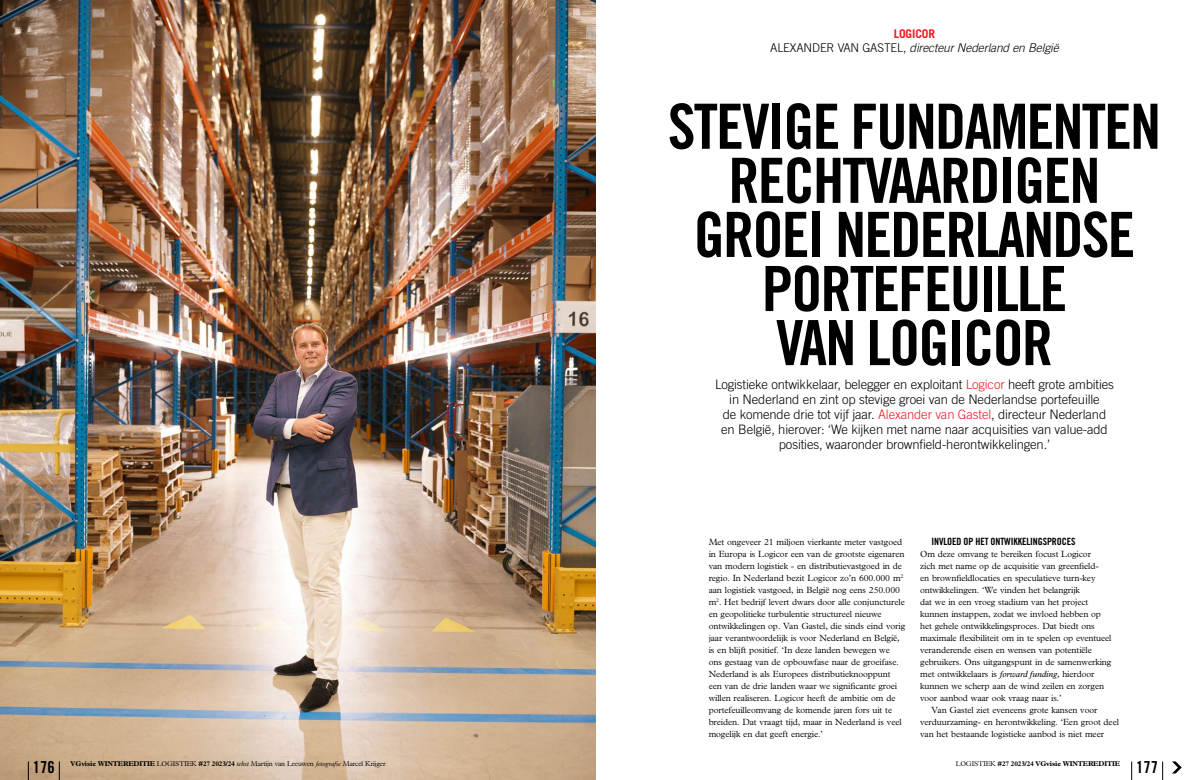
<style>
.page{position:relative;width:1191px;height:780px;background:#fff}
.page>*{position:absolute;margin:0;border:0;box-sizing:border-box;transform-origin:0 0}
.t1{font:62.4px/54.1px "Trade Gothic Bold Cond Twenty";letter-spacing:-.03em;color:#000;text-align:center}
.t2{font:16.5px "Trade Gothic Bold Cond Twenty";color:#000}
.t3{font:300 13px/15px "Trade Gothic";letter-spacing:-.01em;color:#000;text-align:center}
.t4{font:italic 300 12px/14px "Trade Gothic";letter-spacing:-.01em;color:#000;text-align:center}
.t5{font:10px "Trade Gothic Bold Cond Twenty";letter-spacing:-.01em;color:#000}
.t6{font:300 9px/12px "M Plantin";letter-spacing:-.01em;color:#000}
.t7{font:300 7px "M Plantin";letter-spacing:-.02em;color:#000}
.t8{font:700 7px "M Plantin";letter-spacing:-.02em;color:#000}
.s1{font-weight:700;font-style:normal;color:#ed1d24}
.s2{font-style:normal}
.s3{color:#ed1d24}
.s4{font-weight:400;font-style:italic}
.s5{font-weight:700}
.s6{font-style:italic}
.s7{font-weight:300}
</style>
<div class="page">
<img style="left:0;top:0;width:595px;height:780px">
<svg style="left:1172px;top:761px;width:9px;height:12px"></svg>
<svg style="left:28px;top:761px;width:1px;height:19px"></svg>
<svg style="left:59px;top:761px;width:1px;height:19px"></svg>
<svg style="left:1162px;top:761px;width:1px;height:19px"></svg>
<svg style="left:1131px;top:761px;width:1px;height:19px"></svg>
<h3 class="t4" style="left:770px;top:26px;width:290px"><span class="s1">LOGICOR<br></span><span class="s2">ALEXANDER VAN GASTEL,</span> directeur Nederland en België</h3>
<h1 class="t1" style="left:668px;top:99px;width:495px">STEVIGE FUNDAMENTEN<br>RECHTVAARDIGEN<br>GROEI NEDERLANDSE<br>PORTEFEUILLE<br>VAN LOGICOR</h1>
<p class="t3" style="left:715px;top:376px;width:400px">Logistieke ontwikkelaar, belegger en exploitant <span class="s3">Logicor</span> heeft grote ambities in Nederland en zint op stevige groei van de Nederlandse portefeuille<br>de komende drie tot vijf jaar. <span class="s3">Alexander van Gastel</span>, directeur Nederland en België, hierover: ‘We kijken met name naar acquisities van value-add posities, waaronder brownfield-herontwikkelingen.’</p>
<h2 class="t2" style="left:33px;top:757px;width:23px">176</h2>
<p class="t6" style="left:708px;top:536px;width:198px">Met ongeveer 21 miljoen vierkante meter vastgoed in Europa is Logicor een van de grootste eigenaren van modern logistiek - en distributievastgoed in de regio. In Nederland bezit Logicor zo’n 600.000 m<sup>2 </sup>aan logistiek vastgoed, in België nog eens 250.000 m<sup>2</sup>. Het bedrijf levert dwars door alle conjuncturele en geopolitieke turbulentie structureel nieuwe ontwikkelingen op. Van Gastel, die sinds eind vorig jaar verantwoordelijk is voor Nederland en België, is en blijft positief. ‘In deze landen bewegen we ons gestaag van de opbouwfase naar de groeifase.<br>Nederland is als Europees distributieknooppunt een van de drie landen waar we significante groei willen realiseren. Logicor heeft de ambitie om de portefeuilleomvang de komende jaren fors uit te breiden. Dat vraagt tijd, maar in Nederland is veel mogelijk en dat geeft energie.’</p>
<p class="t5" style="left:931px;top:535px;width:6px">INVLOED</p>
<p class="t5" style="left:963px;top:535px;width:64px">OP HET ONTWIKKELING</p>
<p class="t5" style="left:1042px;top:535px;width:10px">SPROCE</p>
<p class="t5" style="left:1071px;top:535px;width:6px">S</p>
<p class="t6" style="left:920px;top:548px;width:172px">Om deze omvang te bereiken focust Logicor</p>
<p class="t6" style="left:920px;top:560px;width:180px">zich met name op de acquisitie van greenfield-</p>
<p class="t6" style="left:920px;top:572px;width:177px">en brownfieldlocaties en speculatieve turn-key</p>
<p class="t6" style="left:920px;top:584px;width:161px">ontwikkelingen. ‘We vinden het belangrijk</p>
<p class="t6" style="left:920px;top:596px;width:170px">dat we in een vroeg stadium van het project</p>
<p class="t6" style="left:920px;top:608px;width:182px">kunnen instappen, zodat we invloed hebben op</p>
<p class="t6" style="left:920px;top:620px;width:176px">het gehele ontwikkelingsproces. Dat biedt ons</p>
<p class="t6" style="left:920px;top:632px;width:193px">maximale flexibiliteit om in te spelen op eventueel</p>
<p class="t6" style="left:920px;top:644px;width:173px">veranderende eisen en wensen van potentiële</p>
<p class="t6" style="left:920px;top:656px;width:193px">gebruikers. Ons uitgangspunt in de samenwerking</p>
<p class="t6" style="left:920px;top:668px;width:176px">met ontwikkelaars is <span class="s4">forward funding</span>, hierdoor</p>
<p class="t6" style="left:920px;top:680px;width:185px">kunnen we scherp aan de wind zeilen en zorgen</p>
<p class="t6" style="left:920px;top:692px;width:143px">voor aanbod waar ook vraag naar is.’</p>
<p class="t6" style="left:931px;top:704px;width:167px">Van Gastel ziet eveneens grote kansen voor</p>
<p class="t6" style="left:920px;top:716px;width:200px">verduurzaming- en herontwikkeling. ‘Een groot deel</p>
<p class="t6" style="left:920px;top:728px;width:185px">van het bestaande logistieke aanbod is niet meer</p>
<p class="t7" style="left:71px;top:759px;width:316px"><span class="s5">VGVISIE WINTEREDITIE</span> logistiek <span class="s5">#27 2023/24</span> <span class="s6">tekst</span> Martijn van Leeuwen <span class="s6">fotografie</span> Marcel Krijger</p>
<p class="t8" style="left:955px;top:759px;width:166px"><span class="s7">logistiek</span> #27 2023/24 VGVISIE WINTEREDITIE</p>
<h2 class="t2" style="left:1136px;top:757px;width:23px">177</h2>
</div>
